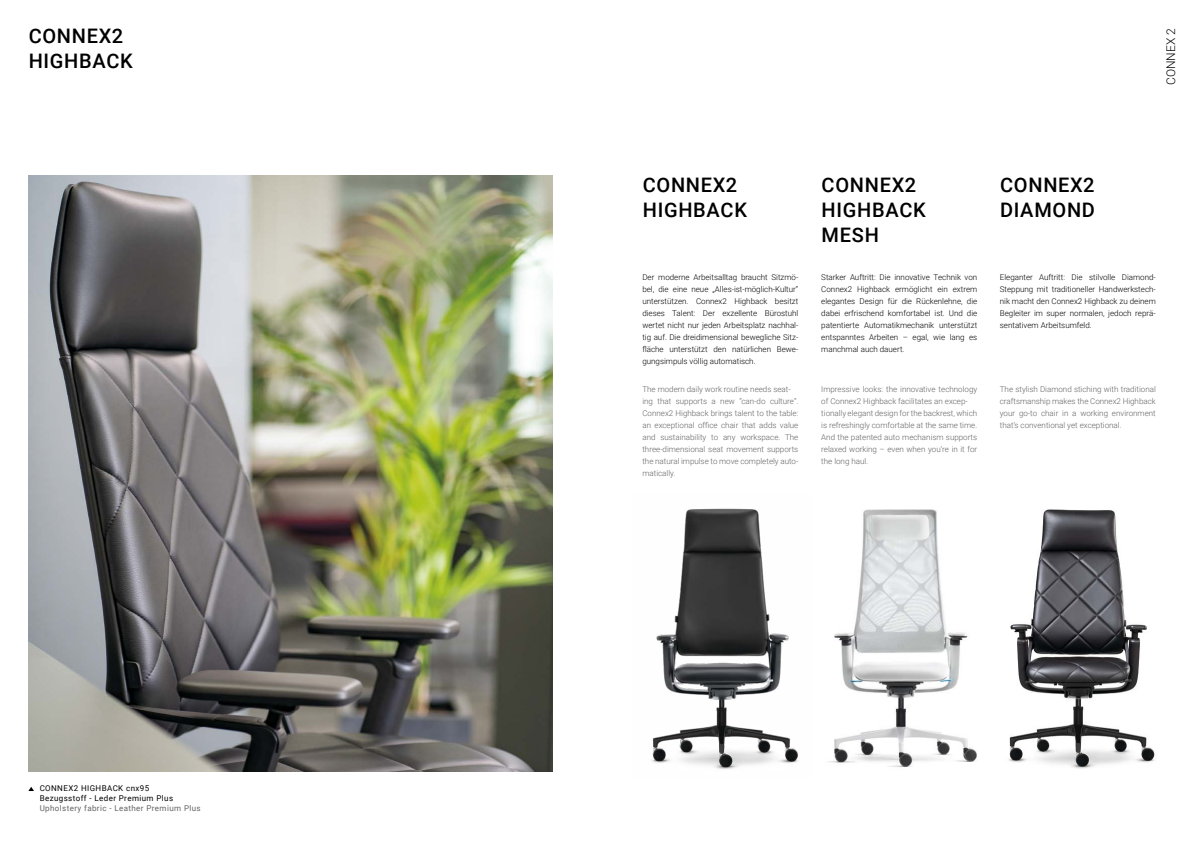
<style>
.page{position:relative;width:1191px;height:842px;background:#fff}
.page>*{position:absolute;margin:0;border:0;box-sizing:border-box;transform-origin:0 0}
.t1{font:500 20px/25px "Roboto";letter-spacing:.035em;color:#000}
.t2{font:300 12px "Roboto";color:#000}
.t3{font:300 8px/12px "Roboto";color:#000;text-align:justify}
.t4{font:300 8px/12px "Roboto";color:#646363}
.t5{font:8px/10px "Roboto";letter-spacing:.05em;color:#000}
.t6{font:8px "Roboto";letter-spacing:.05em;color:#646363}
</style>
<div class="page">
<img style="left:1009px;top:509px;width:146px;height:260px">
<img style="left:829px;top:509px;width:148px;height:258px">
<img style="left:652px;top:508px;width:146px;height:261px">
<img style="left:28px;top:175px;width:525px;height:597px">
<svg style="left:28px;top:787px;width:6px;height:4px"></svg>
<h1 class="t1" style="left:29px;top:22px;width:106px">CONNEX2<br>HIGHBACK</h1>
<p class="t5" style="left:40px;top:782px;width:135px">CONNEX2 HIGHBACK cnx95<br>Bezugsstoff - Leder Premium Plus</p>
<p class="t6" style="left:40px;top:802px;width:162px">Upholstery fabric - Leather Premium Plus</p>
<h2 class="t2" style="left:1162px;top:85px;width:58px;rotate:-90deg">CONNEX 2</h2>
<h1 class="t1" style="left:643px;top:171px;width:106px">CONNEX2<br>HIGHBACK</h1>
<p class="t3" style="left:642px;top:271px;width:157px">Der moderne Arbeitsalltag braucht Sitzmö&shy;bel, die eine neue „Alles-ist-möglich-Kultur“ unterstützen. Connex2 Highback besitzt dieses Talent: Der exzellente Bürostuhl wertet nicht nur jeden Arbeitsplatz nachhal&shy;tig auf. Die dreidimensional bewegliche Sitz&shy;fläche unterstützt den natürlichen Bewe&shy;gungsimpuls völlig automatisch.</p>
<p class="t4" style="left:642px;top:383px;width:157px">The modern daily work routine needs seat&shy;ing that supports a new “can-do culture”.<br>Connex2 Highback brings talent to the table: an exceptional office chair that adds value and sustainability to any workspace. The three-dimensional seat movement supports the natural impulse to move completely auto&shy;matically.</p>
<h1 class="t1" style="left:821px;top:171px;width:106px">CONNEX2<br>HIGHBACK<br>MESH</h1>
<p class="t3" style="left:821px;top:271px;width:157px">Starker Auftritt: Die innovative Technik von Connex2 Highback ermöglicht ein extrem elegantes Design für die Rückenlehne, die dabei erfrischend komfortabel ist. Und die patentierte Automatikmechanik unterstützt entspanntes Arbeiten – egal, wie lang es manchmal auch dauert.</p>
<h1 class="t1" style="left:1000px;top:171px;width:96px">CONNEX2<br>DIAMOND</h1>
<p class="t3" style="left:999px;top:271px;width:157px">Eleganter Auftritt: Die stilvolle Diamond-Steppung mit traditioneller Handwerkstech&shy;nik macht den Connex2 Highback zu deinem Begleiter im super normalen, jedoch reprä&shy;sentativem Arbeitsumfeld.</p>
<p class="t4" style="left:821px;top:383px;width:157px">Impressive looks: the innovative technology of Connex2 Highback facilitates an excep&shy;tionally elegant design for the backrest, which is refreshingly comfortable at the same time.<br>And the patented auto mechanism supports relaxed working – even when you’re in it for the long haul.</p>
<p class="t4" style="left:999px;top:383px;width:157px;text-align:justify">The stylish Diamond stiching with traditional craftsmanship makes the Connex2 Highback your go-to chair in a working environment that’s conventional yet exceptional.</p>
</div>
